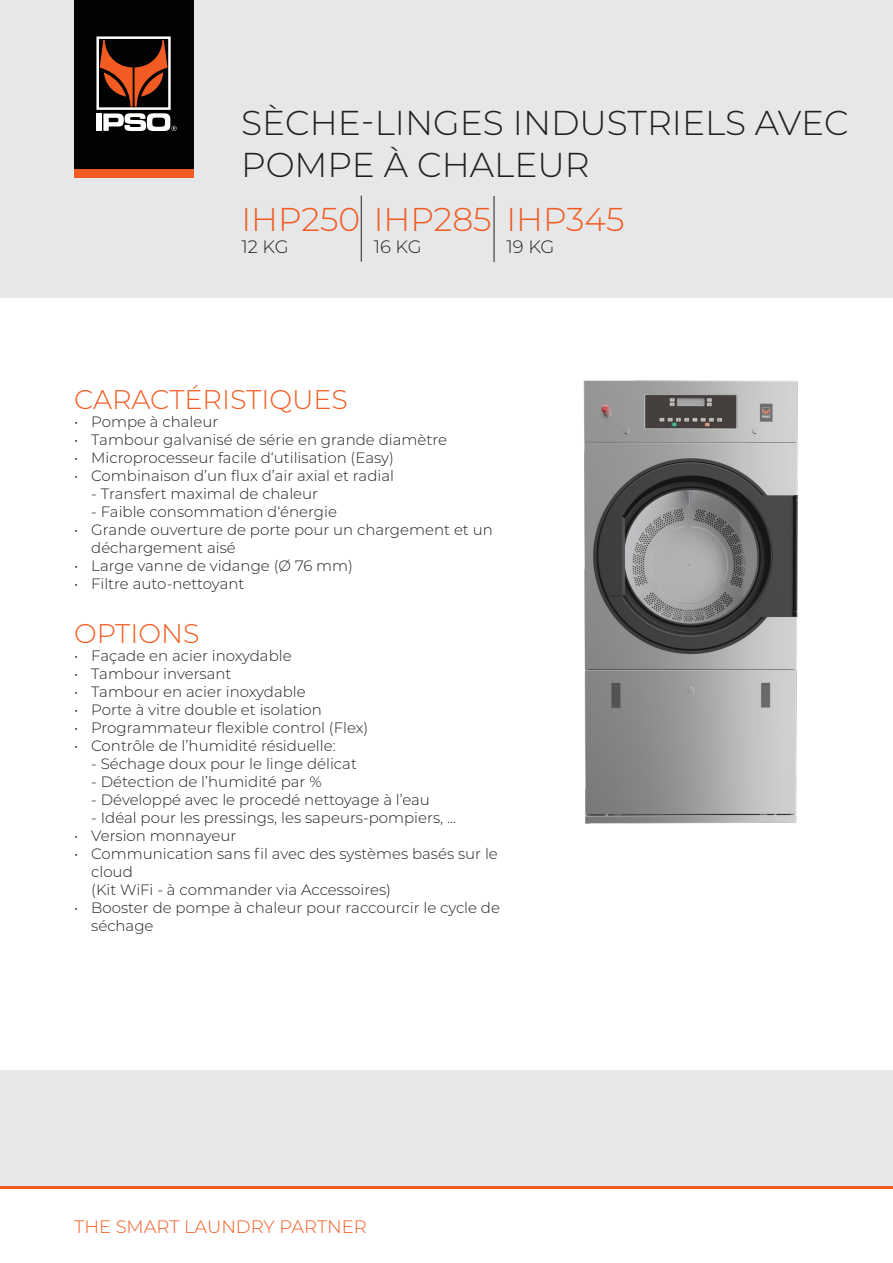
<style>
.page{position:relative;width:893px;height:1263px;background:#fff}
.page>*{position:absolute;margin:0;border:0;box-sizing:border-box;transform-origin:0 0}
.t1{font:300 34.5px/41.4px "Montserrat";color:#231f20}
.t2{font:300 33px "Montserrat";color:#f25b21}
.t3{font:300 27px "Montserrat";color:#f25b21}
.t4{font:300 18px "Montserrat";color:#f25b21}
.t5{font:300 18px "Montserrat";letter-spacing:-.01em;color:#231f20}
.t6{font:300 15px/18px "Montserrat";color:#231f20}
</style>
<div class="page">
<div style="left:0;top:0;width:893px;height:298px;background:#e6e7e9"></div>
<div style="left:74px;top:168px;width:119px;height:10px;background:#f25b21"></div>
<div style="left:74px;top:0;width:119px;height:168px;background:#010203"></div>
<svg style="left:96px;top:36px;width:81px;height:95px"></svg>
<div style="left:0;top:1070px;width:893px;height:118px;background:#e6e7e9"></div>
<hr style="left:0;top:1187px;width:893px;height:2px;background:#f25b21">
<hr style="left:361px;top:196px;width:1px;height:66px;background:#231f20">
<img style="left:583px;top:380px;width:216px;height:444px">
<hr style="left:494px;top:196px;width:1px;height:66px;background:#231f20">
<p class="t1" style="left:241px;top:101px;width:609px">SÈCHE-LINGES INDUSTRIELS AVEC<br>POMPE À CHALEUR</p>
<p class="t2" style="left:241px;top:197px;width:252px">IHP250 IHP285</p>
<p class="t5" style="left:241px;top:234px;width:49px">12 KG</p>
<p class="t5" style="left:374px;top:234px;width:49px">16 KG</p>
<p class="t2" style="left:506px;top:197px;width:119px">IHP345</p>
<p class="t5" style="left:506px;top:234px;width:49px">19 KG</p>
<p class="t3" style="left:74px;top:381px;width:275px">CARACTÉRISTIQUES</p>
<p class="t6" style="left:74px;top:412px;width:146px">• Pompe à chaleur</p>
<p class="t6" style="left:74px;top:430px;width:374px">• Tambour galvanisé de série en grande diamètre</p>
<p class="t6" style="left:74px;top:448px;width:321px">• Microprocesseur facile d‘utilisation (Easy)</p>
<p class="t6" style="left:74px;top:466px;width:321px">• Combinaison d’un flux d’air axial et radial</p>
<p class="t6" style="left:91px;top:484px;width:228px">- Transfert maximal de chaleur</p>
<p class="t6" style="left:91px;top:502px;width:247px">- Faible consommation d‘énergie</p>
<p class="t6" style="left:91px;top:520px;width:403px;text-indent:-17px">• Grande ouverture de porte pour un chargement et un déchargement aisé</p>
<p class="t6" style="left:74px;top:556px;width:280px">• Large vanne de vidange (Ø 76 mm)</p>
<p class="t6" style="left:74px;top:574px;width:172px">• Filtre auto-nettoyant</p>
<p class="t3" style="left:74px;top:615px;width:127px">OPTIONS</p>
<p class="t6" style="left:74px;top:646px;width:219px">• Façade en acier inoxydable</p>
<p class="t6" style="left:74px;top:664px;width:159px">• Tambour inversant</p>
<p class="t6" style="left:74px;top:682px;width:233px">• Tambour en acier inoxydable</p>
<p class="t6" style="left:74px;top:700px;width:249px">• Porte à vitre double et isolation</p>
<p class="t6" style="left:74px;top:718px;width:296px">• Programmateur flexible control (Flex)</p>
<p class="t6" style="left:74px;top:736px;width:263px">• Contrôle de l’humidité résiduelle:</p>
<p class="t6" style="left:91px;top:754px;width:267px">- Séchage doux pour le linge délicat</p>
<p class="t6" style="left:91px;top:772px;width:232px">- Détection de l’humidité par %</p>
<p class="t6" style="left:91px;top:790px;width:340px">- Développé avec le procedé nettoyage à l’eau</p>
<p class="t6" style="left:91px;top:808px;width:366px">- Idéal pour les pressings, les sapeurs-pompiers, ...</p>
<p class="t6" style="left:74px;top:826px;width:164px">• Version monnayeur</p>
<p class="t6" style="left:91px;top:844px;width:408px;text-indent:-17px">• Communication sans fil avec des systèmes basés sur le cloud</p>
<p class="t6" style="left:91px;top:880px;width:301px">(Kit WiFi - à commander via Accessoires)</p>
<p class="t6" style="left:91px;top:898px;width:410px;text-indent:-17px">• Booster de pompe à chaleur pour raccourcir le cycle de séchage</p>
<p class="t4" style="left:74px;top:1215px;width:294px">THE SMART LAUNDRY PARTNER</p>
</div>
